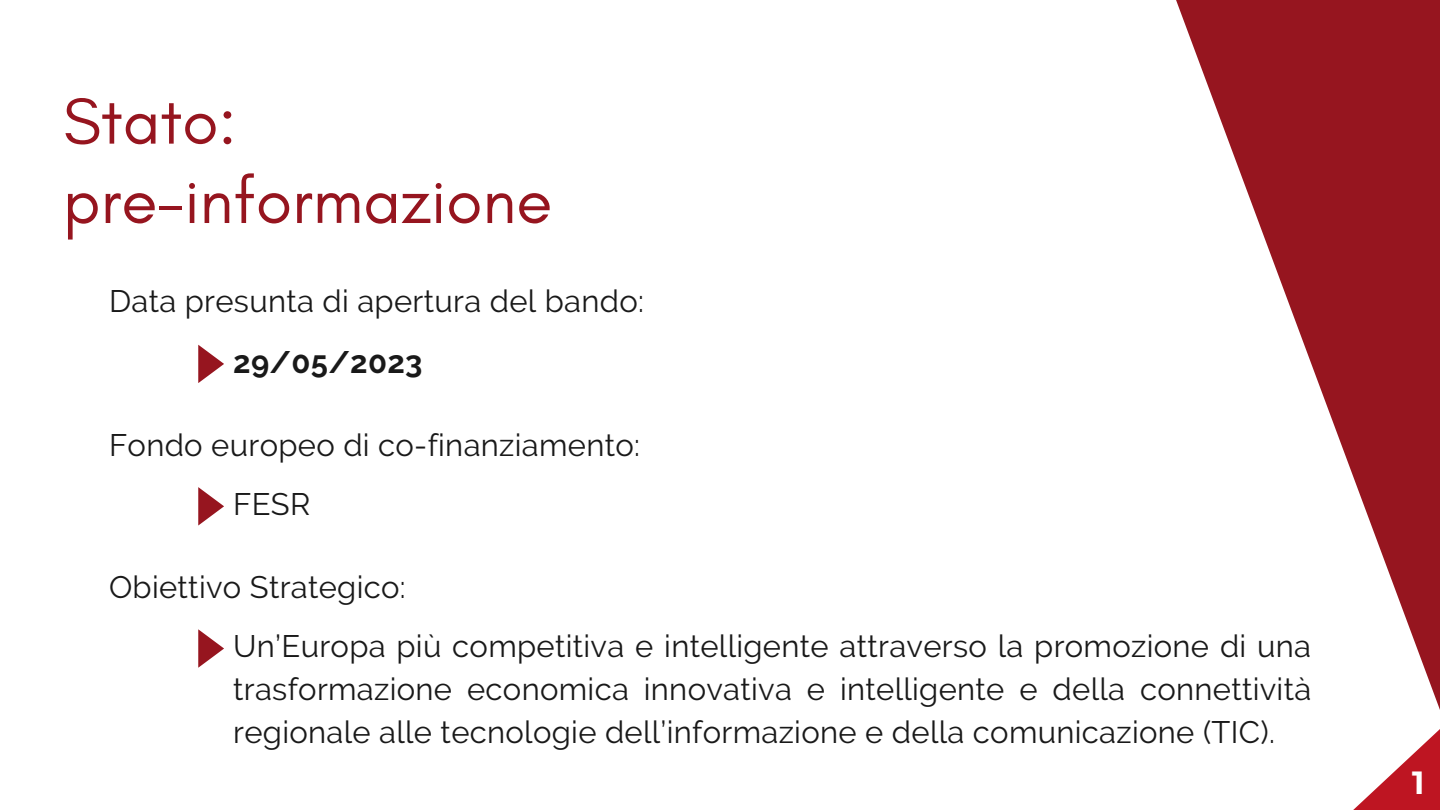
<style>
.page{position:relative;width:1440px;height:810px;background:#fff}
.page>*{position:absolute;margin:0;border:0;box-sizing:border-box;transform-origin:0 0}
.t1{font:66.1px/79.4px "Glacial Indifference";color:#96151f}
.t2{font:700 32px "Kief Montaser Semi";color:#fff}
.t3{font:31px/59.1px "Raleway";letter-spacing:.01em;color:#191919}
.t4{font:700 31px "Raleway";letter-spacing:.01em;color:#191919}
</style>
<div class="page">
<svg style="left:1176px;top:0;width:264px;height:710px"></svg>
<svg style="left:198px;top:487px;width:26px;height:39px"></svg>
<svg style="left:1353px;top:729px;width:87px;height:81px"></svg>
<svg style="left:198px;top:345px;width:26px;height:38px"></svg>
<svg style="left:198px;top:629px;width:26px;height:39px"></svg>
<h1 class="t1" style="left:63px;top:81px;width:491px">Stato: pre-informazione</h1>
<p class="t3" style="left:109px;top:272px;width:536px">Data presunta di apertura del bando:</p>
<p class="t4" style="left:233px;top:344px;width:191px">29/05/2023</p>
<p class="t3" style="left:109px;top:415px;width:533px">Fondo europeo di co-finanziamento:</p>
<p class="t3" style="left:233px;top:475px;width:79px">FESR</p>
<p class="t3" style="left:233px;top:558px;width:1080px;text-indent:-124px">Obiettivo Strategico:<br>Un’Europa più competitiva e intelligente attraverso la promozione di una</p>
<p class="t3" style="left:233px;top:668px;width:1080px;line-height:42.8px">trasformazione economica innovativa e intelligente e della connettività regionale alle tecnologie dell’informazione e della comunicazione (TIC).</p>
<p class="t2" style="left:1412px;top:763px;width:14px">1</p>
</div>
